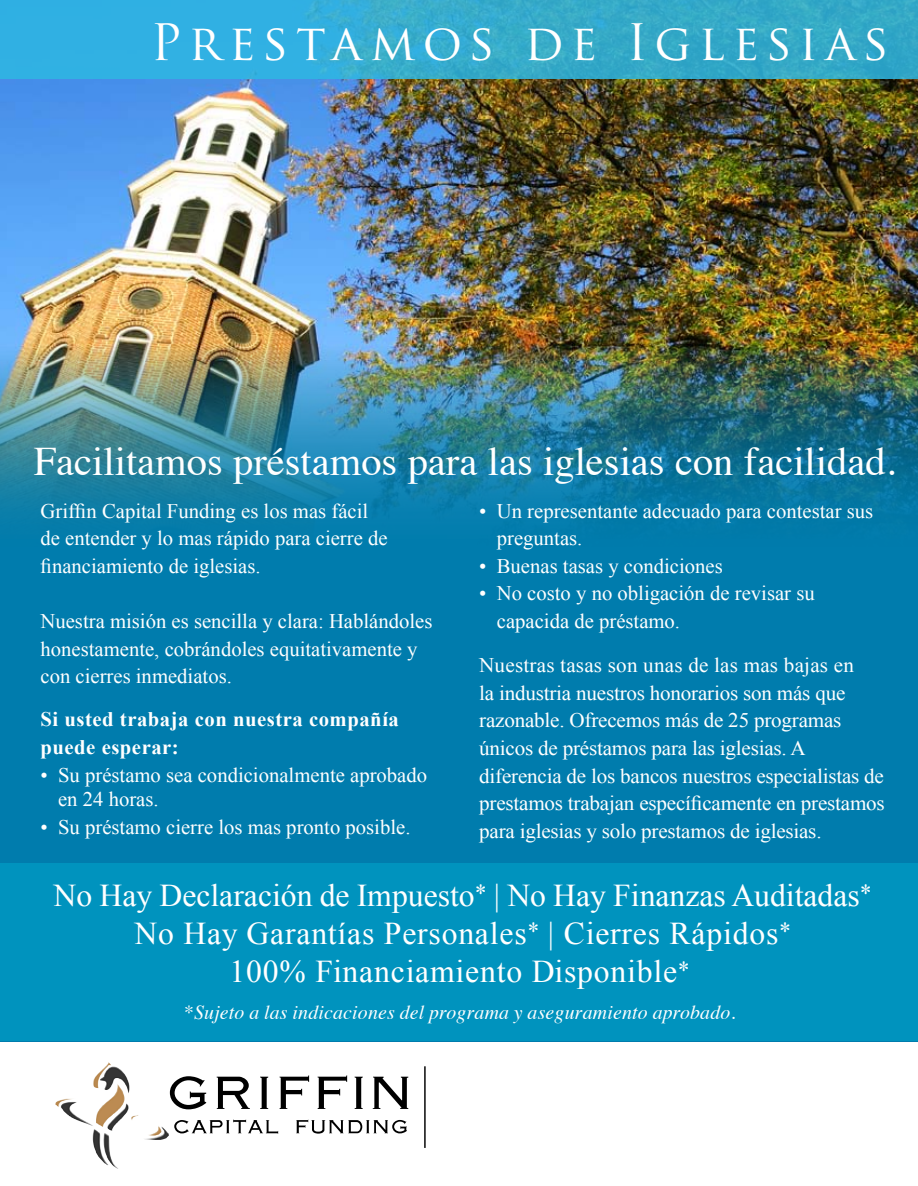
<style>
.page{position:relative;width:918px;height:1186px;background:#fff}
.page>*{position:absolute;margin:0;border:0;box-sizing:border-box;transform-origin:0 0}
.t1{font:48.9px "Trajan Pro";letter-spacing:.15em;color:#fff}
.t2{font:40.5px "Times";color:#fff}
.t3{font:31.65px/38.1px "Times New Roman";letter-spacing:.025em;color:#fff;text-align:center}
.t4{font:20.7px/27.6px "Times New Roman";color:#fff}
.t5{font:700 20.7px/27.6px "Times New Roman";letter-spacing:.025em;color:#fff}
.t6{font:italic 19.8px "Times";letter-spacing:.01em;color:#fff}
.s1{font-size:24px}
</style>
<div class="page">
<div style="left:0;top:243px;width:918px;height:798px;background:#007cad"></div>
<img style="left:0;top:79px;width:918px;height:439px">
<div style="left:0;top:0;width:918px;height:79px;background:linear-gradient(to right,#31b2e7,#35a7bf)"></div>
<svg style="left:170px;top:1076px;width:36px;height:33px"></svg>
<svg style="left:217px;top:1077px;width:33px;height:32px"></svg>
<svg style="left:260px;top:1077px;width:8px;height:32px"></svg>
<svg style="left:280px;top:1075px;width:29px;height:34px"></svg>
<svg style="left:318px;top:1075px;width:29px;height:34px"></svg>
<svg style="left:355px;top:1077px;width:8px;height:32px"></svg>
<svg style="left:373px;top:1077px;width:35px;height:32px"></svg>
<img style="left:56px;top:1062px;width:74px;height:65px">
<svg style="left:174px;top:1119px;width:104px;height:15px"></svg>
<svg style="left:296px;top:1119px;width:111px;height:14px"></svg>
<hr style="left:424px;top:1066px;width:2px;height:82px;background:#000">
<div style="left:0;top:864px;width:918px;height:177px;background:#0093be"></div>
<h1 class="t1" style="left:151px;top:11px;width:740px">Prestamos de Iglesias</h1>
<h2 class="t2" style="left:34px;top:424px;width:864px">Facilitamos préstamos para las iglesias con facilidad.</h2>
<p class="t4" style="left:40px;top:497px;width:349px">Griffin Capital Funding es los mas fácil de entender y lo mas rápido para cierre de financiamiento de iglesias.</p>
<p class="t4" style="left:40px;top:607px;width:393px">Nuestra misión es sencilla y clara: Hablándoles honestamente, cobrándoles equitativamente y con cierres inmediatos.</p>
<p class="t5" style="left:40px;top:705px;width:360px">Si usted trabaja con nuestra compañía puede esperar:</p>
<p class="t4" style="left:58px;top:762px;width:371px;line-height:24.9px;text-indent:-18px">• Su préstamo sea condicionalmente aprobado en 24 horas.</p>
<p class="t4" style="left:40px;top:813px;width:372px">• Su préstamo cierre los mas pronto posible.</p>
<p class="t4" style="left:497px;top:496px;width:378px;text-indent:-18px">• Un representante adecuado para contestar sus preguntas.</p>
<p class="t4" style="left:479px;top:552px;width:245px">• Buenas tasas y condiciones</p>
<p class="t4" style="left:497px;top:579px;width:319px;text-indent:-18px">• No costo y no obligación de revisar su capacida de préstamo.</p>
<p class="t4" style="left:479px;top:651px;width:407px">Nuestras tasas son unas de las mas bajas en<br>la industria nuestros honorarios son más que razonable. Ofrecemos más de 25 programas únicos de préstamos para las iglesias. A diferencia de los bancos nuestros especialistas de prestamos trabajan específicamente en prestamos para iglesias y solo prestamos de iglesias.</p>
<h3 class="t3" style="left:54px;top:876px;width:820px">No Hay Declaración de Impuesto<span class="s1">*</span> | No Hay Finanzas Auditadas<span class="s1">*<br></span>No Hay Garantías Personales<span class="s1">*</span> | Cierres Rápidos<span class="s1">*<br></span>100% Financiamiento Disponible<span class="s1">*</span></h3>
<p class="t6" style="left:184px;top:995px;width:553px">*Sujeto a las indicaciones del programa y aseguramiento aprobado.</p>
</div>
